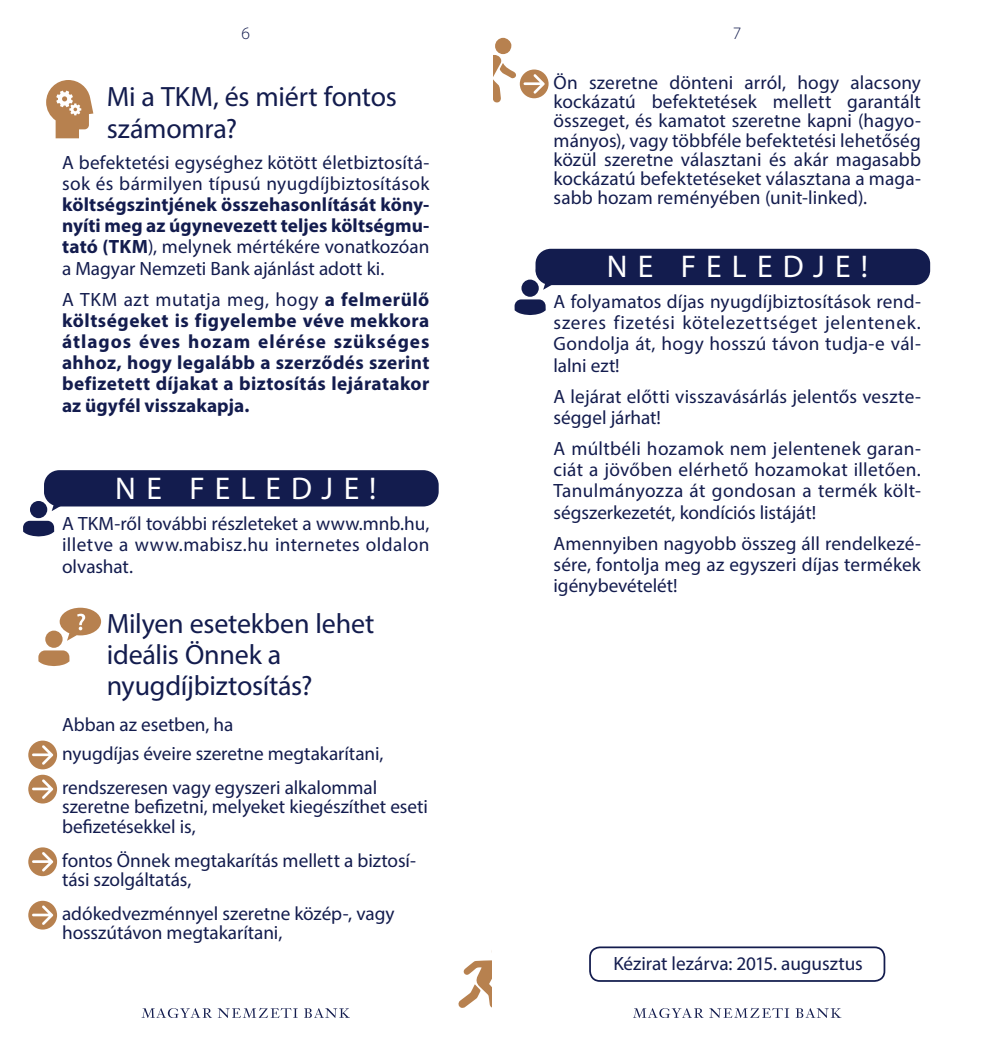
<style>
.page{position:relative;width:983px;height:1042px;background:#fff}
.page>*{position:absolute;margin:0;border:0;box-sizing:border-box;transform-origin:0 0}
.t1{font:31.5px "Myriad Pro";letter-spacing:.325em;color:#fff}
.t2{font:28px/30.8px "Myriad Pro";letter-spacing:-.005em;color:#131c4e}
.t3{font:19.25px/21.2px "Myriad Pro";color:#131c4e}
.t4{font:700 19.25px/21.2px "Myriad Pro";letter-spacing:.005em;color:#131c4e;text-align:justify}
.t5{font:300 17.5px "Myriad Pro";color:#131c4e}
.s1{font-weight:400}
</style>
<div class="page">
<svg style="left:141px;top:1008px;width:209px;height:10px"></svg>
<svg style="left:633px;top:1008px;width:208px;height:10px"></svg>
<svg style="left:458px;top:960px;width:33px;height:48px"></svg>
<div style="left:495px;top:38px;width:16px;height:16px;background:#b7814f;border-radius:50%"></div>
<div style="left:30px;top:501px;width:17px;height:17px;background:#131c4e;border-radius:50%"></div>
<svg style="left:23px;top:521px;width:31px;height:15px"></svg>
<svg style="left:44px;top:478px;width:42px;height:33px"></svg>
<div style="left:44px;top:470px;width:394px;height:36px;background:#131c4e;border-radius:15px"></div>
<div style="left:521px;top:280px;width:17px;height:17px;background:#131c4e;border-radius:50%"></div>
<svg style="left:514px;top:299px;width:31px;height:16px"></svg>
<svg style="left:535px;top:257px;width:42px;height:33px"></svg>
<div style="left:535px;top:249px;width:394px;height:36px;background:#131c4e;border-radius:15px"></div>
<svg style="left:46px;top:80px;width:47px;height:58px"></svg>
<div style="left:45px;top:630px;width:18px;height:18px;background:#b7814f;border-radius:50%"></div>
<svg style="left:38px;top:650px;width:31px;height:16px"></svg>
<svg style="left:60px;top:608px;width:41px;height:33px"></svg>
<svg style="left:28px;top:740px;width:29px;height:29px"></svg>
<svg style="left:28px;top:775px;width:29px;height:28px"></svg>
<svg style="left:28px;top:847px;width:29px;height:29px"></svg>
<svg style="left:28px;top:901px;width:29px;height:28px"></svg>
<svg style="left:493px;top:55px;width:55px;height:48px"></svg>
<div style="left:589px;top:946px;width:296px;height:36px;border:2px solid #131c4e;border-radius:10px"></div>
<p class="t5" style="left:241px;top:24px;width:10px">6</p>
<p class="t5" style="left:732px;top:24px;width:10px">7</p>
<h2 class="t2" style="left:107px;top:80px;width:291px;line-height:31.5px">Mi a TKM, és miért fontos számomra?</h2>
<p class="t3" style="left:62px;top:151px;width:369px">A befektetési egységhez kötött életbiztosítá&shy;sok és bármilyen típusú nyugdíjbiztosítások</p>
<p class="t4" style="left:62px;top:193px;width:369px">költségszintjének összehasonlítását kön - nyíti meg az úgynevezett teljes költségmu&shy;tató (TKM<span class="s1">), melynek mértékére vonatkozóan a Magyar Nemzeti Bank ajánlást adott ki.</span></p>
<p class="t4" style="left:62px;top:288px;width:369px"><span class="s1">A TKM azt mutatja meg, hogy</span> a felmerülő költségeket is figyelembe véve mekkora átlagos éves hozam elérése szükséges ahhoz, hogy legalább a szerződés szerint befizetett díjakat a biztosítás lejáratakor az ügyfél visszakapja.</p>
<h1 class="t1" style="left:115px;top:469px;width:263px">NE FELEDJE!</h1>
<p class="t3" style="left:62px;top:513px;width:369px;text-align:justify">A TKM-ről további részleteket a www.mnb.hu, illetve a www.mabisz.hu internetes oldalon olvashat.</p>
<h2 class="t2" style="left:107px;top:608px;width:269px">Milyen esetekben lehet ideális Önnek a nyugdíjbiztosítás?</h2>
<p class="t3" style="left:62px;top:709px;width:323px;line-height:29.2px">Abban az esetben, ha<br>nyugdíjas éveire szeretne megtakarítani,</p>
<p class="t3" style="left:62px;top:778px;width:367px;line-height:19.2px">rendszeresen vagy egyszeri alkalommal szeretne befizetni, melyeket kiegészíthet eseti befizetésekkel is,</p>
<p class="t3" style="left:62px;top:850px;width:355px;line-height:19.2px">fontos Önnek megtakarítás mellett a biztosí&shy;tási szolgáltatás,</p>
<p class="t3" style="left:62px;top:904px;width:334px;line-height:19.2px">adókedvezménnyel szeretne közép-, vagy hosszútávon megtakarítani,</p>
<p class="t3" style="left:553px;top:72px;width:369px;line-height:19.2px;text-align:justify">Ön szeretne dönteni arról, hogy alacsony kockázatú befektetések mellett garantált összeget, és kamatot szeretne kapni (hagyo&shy;mányos), vagy többféle befektetési lehetőség közül szeretne választani és akár magasabb kockázatú befektetéseket választana a maga&shy;sabb hozam reményében (unit-linked).</p>
<h1 class="t1" style="left:606px;top:247px;width:263px">NE FELEDJE!</h1>
<p class="t3" style="left:553px;top:291px;width:369px;text-align:justify">A folyamatos díjas nyugdíjbiztosítások rend&shy;szeres fizetési kötelezettséget jelentenek.<br>Gondolja át, hogy hosszú távon tudja-e vál&shy;lalni ezt!</p>
<p class="t3" style="left:553px;top:385px;width:369px">A lejárat előtti visszavásárlás jelentős veszte&shy;séggel járhat!</p>
<p class="t3" style="left:553px;top:438px;width:369px;text-align:justify">A múltbéli hozamok nem jelentenek garan&shy;ciát a jövőben elérhető hozamokat illetően.<br>Tanulmányozza át gondosan a termék költ&shy;ségszerkezetét, kondíciós listáját!</p>
<p class="t3" style="left:553px;top:532px;width:369px;text-align:justify">Amennyiben nagyobb összeg áll rendelkezé&shy;sére, fontolja meg az egyszeri díjas termékek igénybevételét!</p>
<p class="t3" style="left:613px;top:952px;width:251px">Kézirat lezárva: 2015. augusztus</p>
</div>
